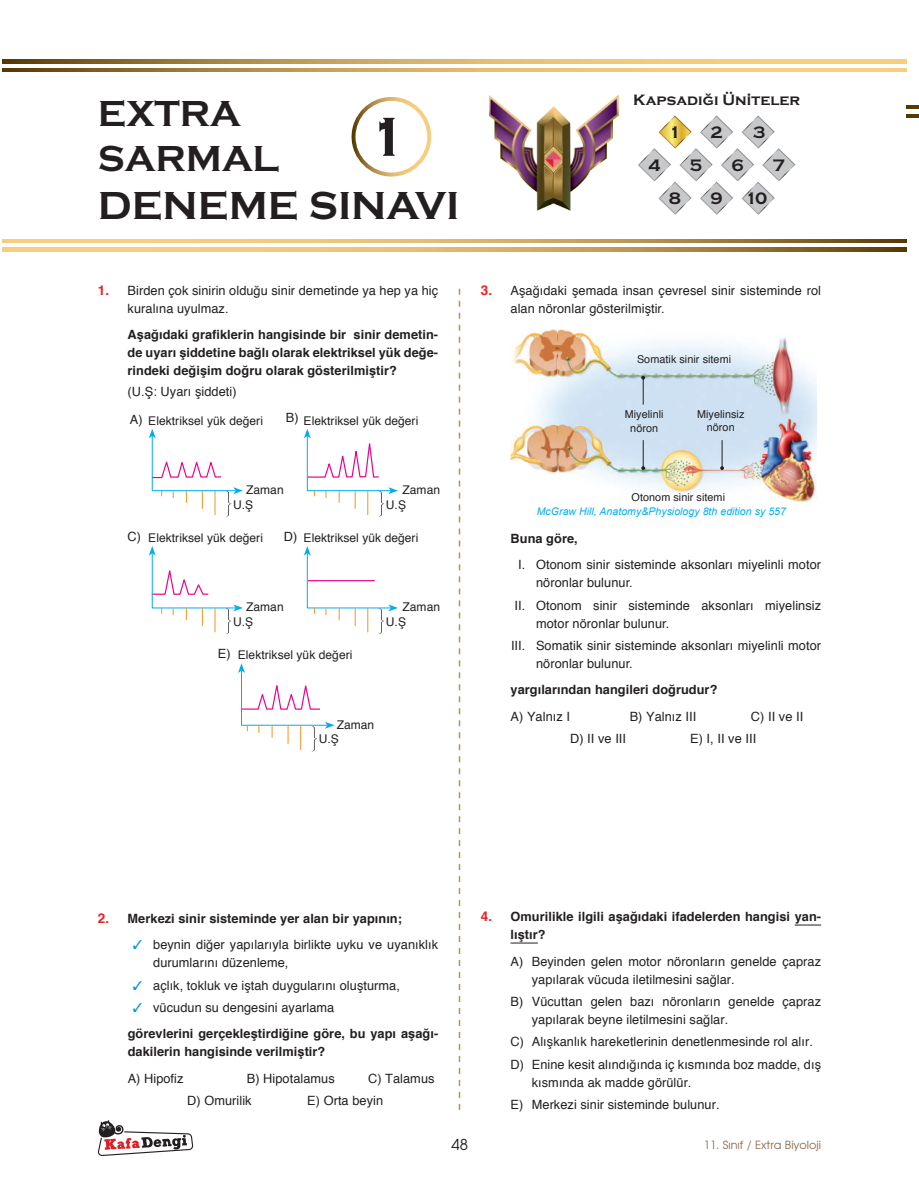
<style>
.page{position:relative;width:919px;height:1195px;background:#fff}
.page>*{position:absolute;margin:0;border:0;box-sizing:border-box;transform-origin:0 0}
.t1{font:57px "Copperplate Bold Tr";color:#231f20}
.t2{font:40.5px "Copperplate Bold Tr";color:#231f20}
.t3{font:37.5px/45px "Copperplate Bold Tr";color:#231f20}
.t4{font:17.25px "Copperplate Bold Tr";color:#231f20}
.t5{font:15.45px "Copperplate Bold Tr";letter-spacing:.005em;color:#231f20}
.t6{font:15px "Avant Garde Tr";color:#231f20}
.t7{font:12.75px/18px "Helvetica";letter-spacing:.005em;color:#231f20}
.t8{font:700 12.75px/18px "Helvetica";letter-spacing:.005em;color:#231f20}
.t9{font:12px "Helvetica";letter-spacing:.005em;color:#231f20}
.t10{font:11.25px "Avant Garde Tr";color:#8d6a4b}
.t11{font:10.8px/13.5px "Helvetica";letter-spacing:.005em;color:#231f20;text-align:center}
.t12{font:italic 10.5px "Arial";letter-spacing:.005em;color:#00aeef}
.s1{font-weight:700;font-size:13.5px;color:#ee1d23}
.s2{font-size:13.5px;color:#ee1d23}
.s3{color:#0095d9}
.s4{font-weight:400}
</style>
<div class="page">
<svg style="left:458px;top:289px;width:2px;height:821px"></svg>
<svg style="left:3px;top:60px;width:903px;height:4px;background:#caa55e"></svg>
<svg style="left:3px;top:69px;width:903px;height:3px;background:#caa55e"></svg>
<svg style="left:3px;top:248px;width:903px;height:3px;background:#caa65e"></svg>
<svg style="left:3px;top:239px;width:903px;height:3px;background:#caa65e"></svg>
<svg style="left:351px;top:97px;width:80px;height:80px"></svg>
<svg style="left:906px;top:105px;width:12px;height:12px"></svg>
<svg style="left:98px;top:1120px;width:95px;height:36px"></svg>
<img style="left:489px;top:95px;width:129px;height:116px">
<svg style="left:638px;top:115px;width:157px;height:100px"></svg>
<svg style="left:149px;top:429px;width:94px;height:87px"></svg>
<svg style="left:304px;top:429px;width:94px;height:87px"></svg>
<svg style="left:238px;top:663px;width:96px;height:88px"></svg>
<svg style="left:149px;top:546px;width:94px;height:88px"></svg>
<svg style="left:304px;top:546px;width:94px;height:88px"></svg>
<hr style="left:308px;top:580px;width:67px;height:1px;background:#ed028c">
<svg style="left:794px;top:925px;width:27px;height:1px"></svg>
<svg style="left:510px;top:943px;width:28px;height:1px"></svg>
<img style="left:510px;top:330px;width:306px;height:171px">
<svg style="left:641px;top:376px;width:4px;height:28px"></svg>
<svg style="left:641px;top:440px;width:4px;height:30px"></svg>
<svg style="left:720px;top:440px;width:4px;height:30px"></svg>
<h3 class="t3" style="left:98px;top:91px;width:183px">EXTRA<br>SARMAL</h3>
<h2 class="t2" style="left:98px;top:183px;width:363px">DENEME SINAVI</h2>
<h1 class="t1" style="left:367px;top:105px;width:42px">1</h1>
<p class="t5" style="left:633px;top:91px;width:168px">Kapsadığı Üniteler</p>
<h3 class="t4" style="left:669px;top:122px;width:14px">1</h3>
<h3 class="t4" style="left:710px;top:122px;width:14px">2</h3>
<h3 class="t4" style="left:753px;top:122px;width:14px">3</h3>
<h3 class="t4" style="left:648px;top:155px;width:14px">4</h3>
<h3 class="t4" style="left:689px;top:155px;width:14px">5</h3>
<h3 class="t4" style="left:731px;top:155px;width:14px">6</h3>
<h3 class="t4" style="left:772px;top:155px;width:14px">7</h3>
<h3 class="t4" style="left:669px;top:189px;width:14px">8</h3>
<h3 class="t4" style="left:710px;top:189px;width:14px">9</h3>
<h3 class="t4" style="left:745px;top:189px;width:24px">10</h3>
<p class="t7" style="left:128px;top:282px;width:312px;text-indent:-30px"><span class="s1">1.</span> Birden çok sinirin olduğu sinir demetinde ya hep ya hiç kuralına uyulmaz.</p>
<p class="t8" style="left:128px;top:326px;width:312px;text-align:justify">Aşağıdaki grafiklerin hangisinde bir sinir demetin&shy;de uyarı şiddetine bağlı olarak elektriksel yük değe&shy;rindeki değişim doğru olarak gösterilmiştir?</p>
<p class="t7" style="left:128px;top:383px;width:110px">(U.Ş: Uyarı şiddeti)</p>
<p class="t9" style="left:148px;top:411px;width:116px">Elektriksel yük değeri</p>
<p class="t9" style="left:303px;top:411px;width:116px">Elektriksel yük değeri</p>
<p class="t7" style="left:130px;top:410px;width:14px">A)</p>
<p class="t7" style="left:286px;top:409px;width:14px">B)</p>
<p class="t9" style="left:246px;top:480px;width:39px">Zaman</p>
<p class="t9" style="left:402px;top:480px;width:39px">Zaman</p>
<p class="t9" style="left:233px;top:495px;width:22px">U.Ş</p>
<p class="t9" style="left:386px;top:495px;width:22px">U.Ş</p>
<p class="t7" style="left:128px;top:528px;width:15px">C)</p>
<p class="t7" style="left:284px;top:528px;width:15px">D)</p>
<p class="t9" style="left:148px;top:529px;width:116px">Elektriksel yük değeri</p>
<p class="t9" style="left:303px;top:529px;width:116px">Elektriksel yük değeri</p>
<p class="t9" style="left:246px;top:598px;width:39px">Zaman</p>
<p class="t9" style="left:402px;top:598px;width:39px">Zaman</p>
<p class="t9" style="left:233px;top:612px;width:22px">U.Ş</p>
<p class="t9" style="left:386px;top:612px;width:22px">U.Ş</p>
<p class="t7" style="left:218px;top:645px;width:14px">E)</p>
<p class="t9" style="left:238px;top:646px;width:116px">Elektriksel yük değeri</p>
<p class="t9" style="left:336px;top:715px;width:39px">Zaman</p>
<p class="t9" style="left:319px;top:730px;width:22px">U.Ş</p>
<p class="t7" style="left:510px;top:282px;width:312px;text-indent:-30px"><span class="s1">3.</span> Aşağıdaki şemada insan çevresel sinir sisteminde rol alan nöronlar gösterilmiştir.</p>
<p class="t11" style="left:637px;top:353px;width:96px">Somatik sinir sitemi</p>
<p class="t11" style="left:624px;top:408px;width:40px">Miyelinli nöron</p>
<p class="t11" style="left:697px;top:407px;width:49px">Miyelinsiz nöron</p>
<p class="t11" style="left:631px;top:490px;width:95px">Otonom sinir sitemi</p>
<p class="t12" style="left:536px;top:505px;width:251px">McGraw Hill, Anatomy&amp;Physiology 8th edition sy 557</p>
<p class="t8" style="left:510px;top:530px;width:69px">Buna göre,</p>
<p class="t7" style="left:536px;top:556px;width:286px;text-indent:-18px">I. Otonom sinir sisteminde aksonları miyelinli motor nöronlar bulunur.</p>
<p class="t7" style="left:536px;top:597px;width:286px;text-indent:-21px">II. Otonom sinir sisteminde aksonları miyelinsiz motor nöronlar bulunur.</p>
<p class="t7" style="left:536px;top:637px;width:286px;text-indent:-25px">III. Somatik sinir sisteminde aksonları miyelinli motor nöronlar bulunur.</p>
<p class="t8" style="left:510px;top:681px;width:208px">yargılarından hangileri doğrudur?</p>
<p class="t7" style="left:510px;top:708px;width:61px">A) Yalnız I</p>
<p class="t7" style="left:629px;top:708px;width:68px">B) Yalnız III</p>
<p class="t7" style="left:750px;top:708px;width:54px">C) II ve II</p>
<p class="t7" style="left:570px;top:730px;width:57px">D) II ve III</p>
<p class="t7" style="left:690px;top:730px;width:68px">E) I, II ve III</p>
<p class="t8" style="left:98px;top:909px;width:306px"><span class="s2">2.</span> Merkezi sinir sisteminde yer alan bir yapının;</p>
<p class="t7" style="left:153px;top:936px;width:286px;text-indent:-20px"><span class="s3">✓</span> beynin diğer yapılarıyla birlikte uyku ve uyanıklık durumlarını düzenleme,</p>
<p class="t7" style="left:133px;top:976px;width:268px"><span class="s3">✓</span> açlık, tokluk ve iştah duygularını oluşturma,</p>
<p class="t8" style="left:128px;top:994px;width:312px;line-height:26.5px;text-indent:5px"><span class="s3">✓</span> <span class="s4">vücudun su dengesini ayarlama<br></span>görevlerini gerçekleştirdiğine göre, bu yapı aşağı-</p>
<p class="t8" style="left:128px;top:1043px;width:199px">dakilerin hangisinde verilmiştir?</p>
<p class="t7" style="left:128px;top:1070px;width:57px">A) Hipofiz</p>
<p class="t7" style="left:247px;top:1070px;width:89px">B) Hipotalamus</p>
<p class="t7" style="left:368px;top:1070px;width:68px">C) Talamus</p>
<p class="t7" style="left:187px;top:1092px;width:66px">D) Omurilik</p>
<p class="t7" style="left:307px;top:1092px;width:77px">E) Orta beyin</p>
<p class="t6" style="left:451px;top:1135px;width:18px">48</p>
<p class="t8" style="left:510px;top:908px;width:312px;text-indent:-30px"><span class="s2">4.</span> Omurilikle ilgili aşağıdaki ifadelerden hangisi yan&shy;lıştır?</p>
<p class="t7" style="left:531px;top:953px;width:291px;text-indent:-21px">A) Beyinden gelen motor nöronların genelde çapraz yapılarak vücuda iletilmesini sağlar.</p>
<p class="t7" style="left:531px;top:993px;width:291px;text-indent:-21px">B) Vücuttan gelen bazı nöronların genelde çapraz yapılarak beyne iletilmesini sağlar.</p>
<p class="t7" style="left:510px;top:1031px;width:312px;line-height:22.2px">C) Alışkanlık hareketlerinin denetlenmesinde rol alır.<br>D) Enine kesit alındığında iç kısmında boz madde, dış</p>
<p class="t7" style="left:510px;top:1071px;width:210px;line-height:22.2px;text-align:center">kısmında ak madde görülür.<br>E) Merkezi sinir sisteminde bulunur.</p>
<p class="t10" style="left:703px;top:1137px;width:119px">11. Sınıf / Extra Biyoloji</p>
</div>
